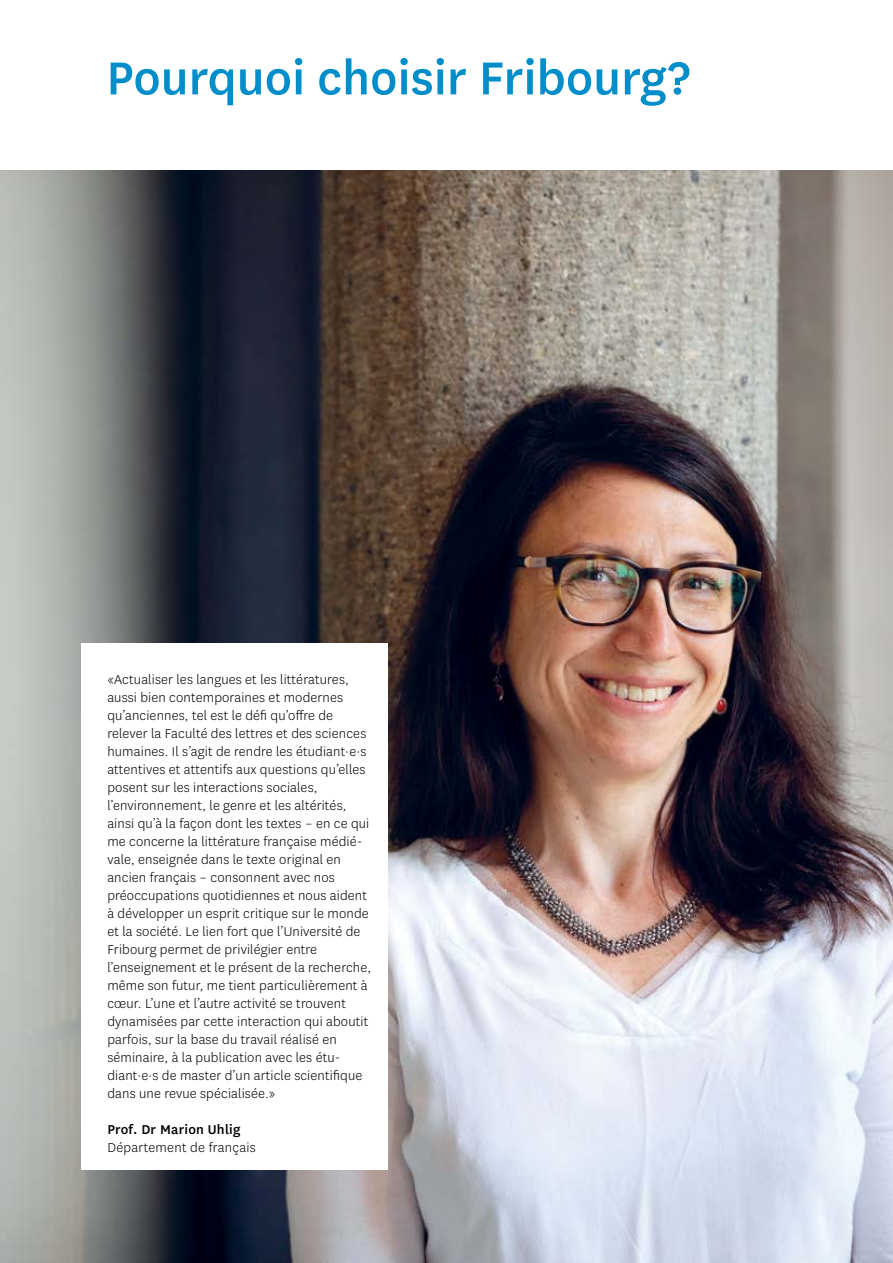
<style>
.page{position:relative;width:893px;height:1263px;background:#fff}
.page>*{position:absolute;margin:0;border:0;box-sizing:border-box;transform-origin:0 0}
.t1{font:500 54px "National Uni Fr";color:#008ecb}
.t2{font:300 15px/18px "National Uni Fr";letter-spacing:.01em;color:#000}
.t3{font:500 15px "National Uni Fr";letter-spacing:.015em;color:#000}
</style>
<div class="page">
<img style="left:0;top:170px;width:893px;height:1093px">
<div style="left:82px;top:643px;width:306px;height:526px;background:#fff"></div>
<h1 class="t1" style="left:106px;top:41px;width:585px">Pourquoi choisir Fribourg?</h1>
<p class="t2" style="left:107px;top:670px;width:265px">«Actualiser les langues et les littératures, aussi bien contemporaines et modernes qu’anciennes, tel est le défi qu’offre de relever la Faculté des lettres et des sciences humaines. Il s’agit de rendre les étudiant·e·s attentives et attentifs aux questions qu’elles posent sur les interactions sociales, l’environnement, le genre et les altérités, ainsi qu’à la façon dont les textes – en ce qui me concerne la littérature française médié&shy;vale, enseignée dans le texte original en ancien français – consonnent avec nos préoccupations quotidiennes et nous aident à développer un esprit critique sur le monde et la société. Le lien fort que l’Université de Fribourg permet de privilégier entre l’enseignement et le présent de la recherche, même son futur, me tient particulièrement à cœur. L’une et l’autre activité se trouvent dynamisées par cette interaction qui aboutit parfois, sur la base du travail réalisé en séminaire, à la publication avec les étu&shy;diant·e·s de master d’un article scientifique dans une revue spécialisée.»</p>
<p class="t3" style="left:107px;top:1119px;width:135px">Prof. Dr Marion Uhlig</p>
<p class="t2" style="left:107px;top:1138px;width:150px">Département de français</p>
</div>
